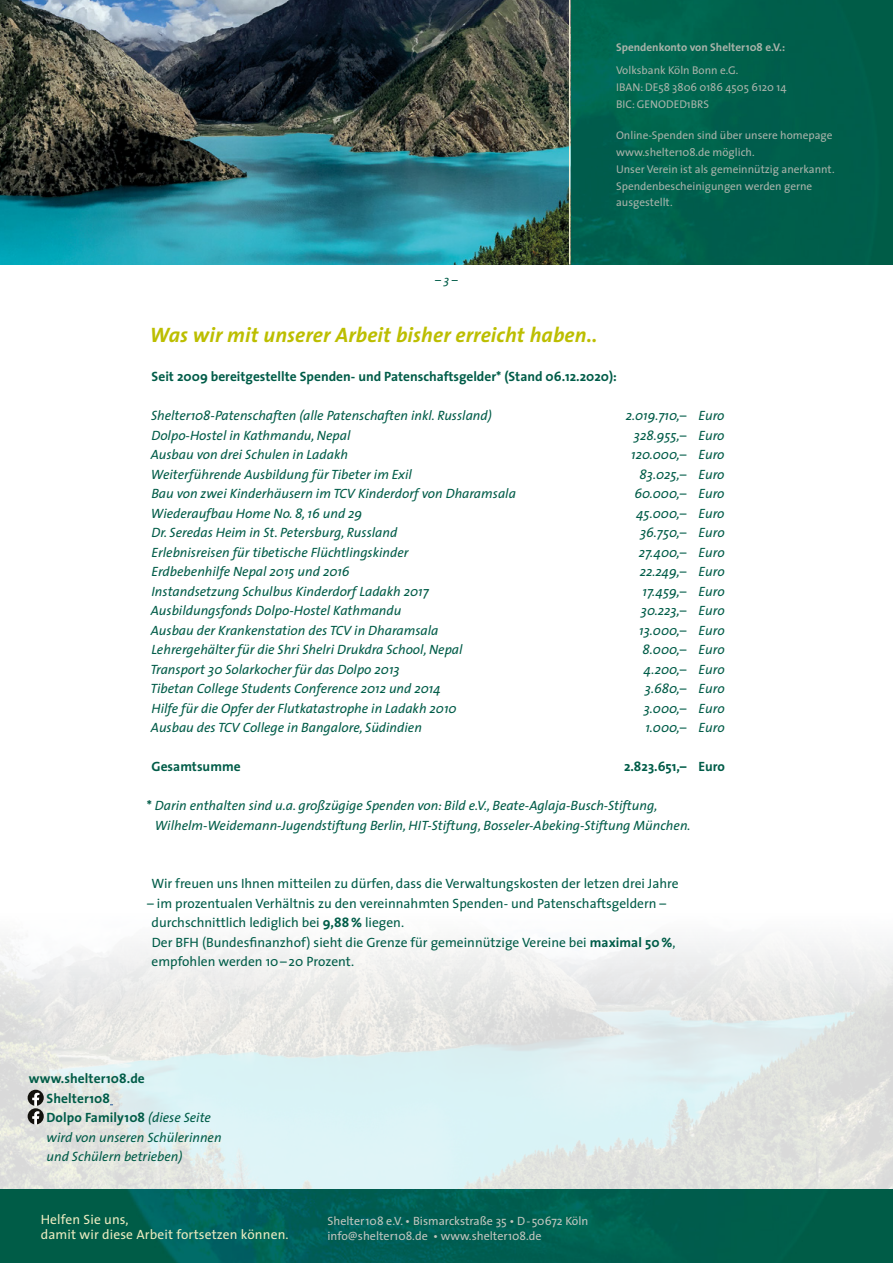
<style>
.page{position:relative;width:893px;height:1263px;background:#fff}
.page>*{position:absolute;margin:0;border:0;box-sizing:border-box;transform-origin:0 0}
.t1{font:italic 700 21px "The Sans";letter-spacing:.005em;color:#bcbe00}
.t2{font:italic 13.5px/19.5px "The Sans";color:#005c48}
.t3{font:13.5px/19.5px "The Sans";color:#005c48}
.t4{font:700 13.5px "The Sans";color:#005c48}
.t5{font:13.5px/15px "The Sans";letter-spacing:.01em;color:#ebebc0}
.t6{font:12px/15px "The Sans";color:#c0c5be}
.t7{font:italic 12px "The Sans";color:#005c48}
.t8{font:11.25px/16.8px "The Sans";color:#a9b3aa}
.t9{font:700 11.25px "The Sans";color:#a9b3aa}
.s1{font-weight:700;font-style:normal}
.s2{font-weight:700}
</style>
<div class="page">
<img style="left:0;top:941px;width:893px;height:248px">
<img style="left:570px;top:0;width:323px;height:264px">
<img style="left:0;top:0;width:569px;height:264px">
<img style="left:0;top:1189px;width:893px;height:74px">
<hr style="left:569px;top:0;width:1px;height:264px;background:#f2f1d6">
<svg style="left:28px;top:1090px;width:16px;height:34px"></svg>
<p class="t7" style="left:435px;top:270px;width:24px">– 3 –</p>
<p class="t9" style="left:616px;top:38px;width:171px">Spendenkonto von Shelter108 e.V.:</p>
<p class="t8" style="left:616px;top:62px;width:172px">Volksbank Köln Bonn e.G.<br>IBAN: DE58 3806 0186 4505 6120 14<br>BIC: GENODED1BRS</p>
<p class="t8" style="left:616px;top:127px;width:220px">Online-Spenden sind über unsere homepage www.shelter108.de möglich.<br>Unser Verein ist als gemeinnützig anerkannt.<br>Spendenbescheinigungen werden gerne ausgestellt.</p>
<h1 class="t1" style="left:150px;top:317px;width:449px">Was wir mit unserer Arbeit bisher erreicht haben..</h1>
<p class="t4" style="left:152px;top:365px;width:467px">Seit 2009 bereitgestellte Spenden- und Patenschaftsgelder* (Stand 06.12.2020):</p>
<p class="t2" style="left:151px;top:405px;width:342px">Shelter108-Patenschaften (alle Patenschaften inkl. Russland)</p>
<p class="t2" style="left:626px;top:405px;width:100px">2.019.710,– Euro</p>
<p class="t2" style="left:151px;top:425px;width:201px">Dolpo-Hostel in Kathmandu, Nepal</p>
<p class="t2" style="left:634px;top:425px;width:92px">328.955,– Euro</p>
<p class="t2" style="left:151px;top:444px;width:199px">Ausbau von drei Schulen in Ladakh</p>
<p class="t2" style="left:631px;top:444px;width:95px">120.000,– Euro</p>
<p class="t2" style="left:151px;top:464px;width:263px">Weiterführende Ausbildung für Tibeter im Exil</p>
<p class="t2" style="left:639px;top:464px;width:87px">83.025,– Euro</p>
<p class="t2" style="left:151px;top:483px;width:366px">Bau von zwei Kinderhäusern im TCV Kinderdorf von Dharamsala</p>
<p class="t2" style="left:634px;top:483px;width:92px">60.000,– Euro</p>
<p class="t2" style="left:151px;top:503px;width:213px">Wiederaufbau Home No. 8, 16 und 29</p>
<p class="t2" style="left:636px;top:503px;width:90px">45.000,– Euro</p>
<p class="t2" style="left:151px;top:522px;width:247px">Dr. Seredas Heim in St. Petersburg, Russland</p>
<p class="t2" style="left:640px;top:522px;width:86px">36.750,– Euro</p>
<p class="t2" style="left:151px;top:542px;width:259px">Erlebnisreisen für tibetische Flüchtlingskinder</p>
<p class="t2" style="left:639px;top:542px;width:87px">27.400,– Euro</p>
<p class="t2" style="left:151px;top:561px;width:200px">Erdbebenhilfe Nepal 2015 und 2016</p>
<p class="t2" style="left:640px;top:561px;width:86px">22.249,– Euro</p>
<p class="t2" style="left:151px;top:581px;width:279px">Instandsetzung Schulbus Kinderdorf Ladakh 2017</p>
<p class="t2" style="left:643px;top:581px;width:84px">17.459,– Euro</p>
<p class="t2" style="left:151px;top:600px;width:252px">Ausbildungsfonds Dolpo-Hostel Kathmandu</p>
<p class="t2" style="left:641px;top:600px;width:85px">30.223,– Euro</p>
<p class="t2" style="left:151px;top:620px;width:289px">Ausbau der Krankenstation des TCV in Dharamsala</p>
<p class="t2" style="left:639px;top:620px;width:87px">13.000,– Euro</p>
<p class="t2" style="left:151px;top:639px;width:313px">Lehrergehälter für die Shri Shelri Drukdra School, Nepal</p>
<p class="t2" style="left:643px;top:639px;width:84px">8.000,– Euro</p>
<p class="t2" style="left:150px;top:659px;width:251px">Transport 30 Solarkocher für das Dolpo 2013</p>
<p class="t2" style="left:644px;top:659px;width:82px">4.200,– Euro</p>
<p class="t2" style="left:150px;top:678px;width:292px">Tibetan College Students Conference 2012 und 2014</p>
<p class="t2" style="left:645px;top:678px;width:81px">3.680,– Euro</p>
<p class="t2" style="left:152px;top:698px;width:307px">Hilfe für die Opfer der Flutkatastrophe in Ladakh 2010</p>
<p class="t2" style="left:644px;top:698px;width:82px">3.000,– Euro</p>
<p class="t2" style="left:151px;top:717px;width:272px">Ausbau des TCV College in Bangalore, Südindien</p>
<p class="t2" style="left:645px;top:717px;width:81px">1.000,– Euro</p>
<p class="t4" style="left:152px;top:755px;width:91px">Gesamtsumme</p>
<p class="t4" style="left:624px;top:755px;width:103px">2.823.651,– Euro</p>
<p class="t2" style="left:155px;top:795px;width:537px;text-indent:-8px"><span class="s1">*</span> Darin enthalten sind u.a. großzügige Spenden von: Bild e.V., Beate-Aglaja-Busch-Stiftung,<br>Wilhelm-Weidemann-Jugendstiftung Berlin, HIT-Stiftung, Bosseler-Abeking-Stiftung München.</p>
<p class="t3" style="left:151px;top:873px;width:529px">Wir freuen uns Ihnen mitteilen zu dürfen, dass die Verwaltungskosten der letzen drei Jahre</p>
<p class="t3" style="left:151px;top:893px;width:525px;text-indent:-4px">– im prozentualen Verhältnis zu den vereinnahmten Spenden- und Patenschaftsgeldern – durchschnittlich lediglich bei <span class="s2">9,88%</span> liegen.<br>Der BFH (Bundesfinanzhof) sieht die Grenze für gemeinnützige Vereine bei <span class="s2">maximal 50%</span>, empfohlen werden 10–20 Prozent.</p>
<p class="t2" style="left:47px;top:1068px;width:177px;text-indent:-18px"><span class="s1">www.shelter108.de<br>Shelter108<br>Dolpo Family108</span> (diese Seite wird von unseren Schülerinnen und Schülern betrieben)</p>
<p class="t5" style="left:41px;top:1212px;width:249px">Helfen Sie uns,<br>damit wir diese Arbeit fortsetzen können.</p>
<p class="t6" style="left:327px;top:1212px;width:263px">Shelter108 e.V. • Bismarckstraße 35 • D-50672 Köln info@shelter108.de • www.shelter108.de</p>
</div>
